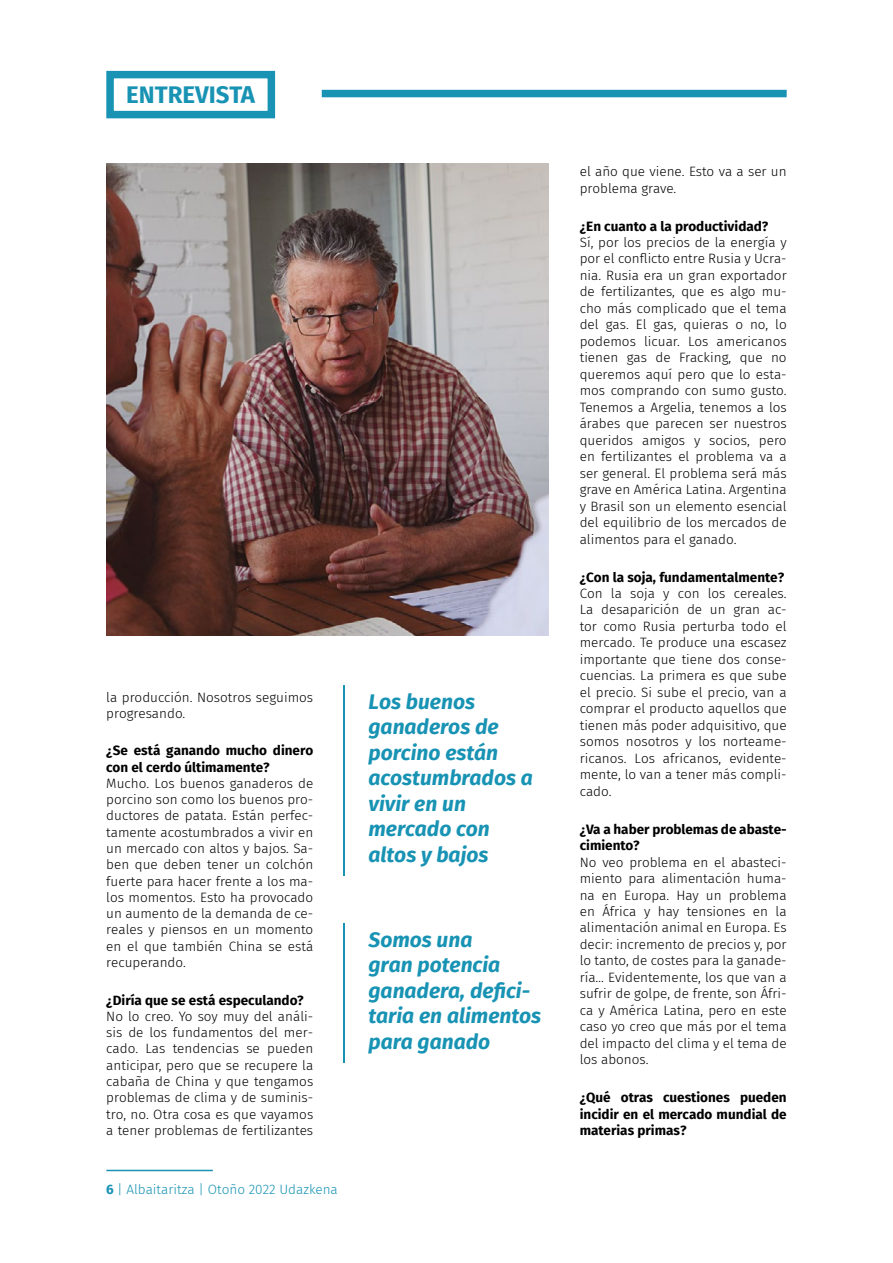
<style>
.page{position:relative;width:893px;height:1263px;background:#fff}
.page>*{position:absolute;margin:0;border:0;box-sizing:border-box;transform-origin:0 0}
.t1{font:700 24px "Fira Sans";color:#1893b4}
.t2{font:italic 700 21px/25.5px "Fira Sans";color:#1893b4}
.t3{font:300 13.5px/16.5px "Fira Sans";color:#000;text-align:justify}
.t4{font:700 13.5px/16.5px "Fira Sans";color:#000}
.t5{font:300 13.5px "Fira Sans";color:#1893b4}
.s1{font-weight:700}
</style>
<div class="page">
<div style="left:106px;top:71px;width:169px;height:47px;border:8px solid #1893b4"></div>
<div style="left:322px;top:90px;width:465px;height:7px;background:#1893b4"></div>
<hr style="left:106px;top:1170px;width:107px;height:1px;background:#1893b4">
<img style="left:106px;top:164px;width:443px;height:472px">
<hr style="left:343px;top:685px;width:2px;height:191px;background:#1893b4">
<hr style="left:343px;top:923px;width:2px;height:140px;background:#1893b4">
<h1 class="t1" style="left:126px;top:75px;width:130px">ENTREVISTA</h1>
<p class="t3" style="left:106px;top:688px;width:208px">la producción. Nosotros seguimos progresando.</p>
<p class="t4" style="left:106px;top:741px;width:208px">¿Se está ganando mucho dinero con el cerdo últimamente?</p>
<p class="t3" style="left:106px;top:775px;width:208px">Mucho. Los buenos ganaderos de porcino son como los buenos pro&shy;ductores de patata. Están perfec&shy;tamente acostumbrados a vivir en un mercado con altos y bajos. Sa&shy;ben que deben tener un colchón fuerte para hacer frente a los ma&shy;los momentos. Esto ha provocado un aumento de la demanda de ce&shy;reales y piensos en un momento en el que también China se está recuperando.</p>
<p class="t4" style="left:106px;top:991px;width:199px">¿Diría que se está especulando?</p>
<p class="t3" style="left:106px;top:1008px;width:208px">No lo creo. Yo soy muy del análi&shy;sis de los fundamentos del mer&shy;cado. Las tendencias se pueden anticipar, pero que se recupere la cabaña de China y que tengamos problemas de clima y de suminis&shy;tro, no. Otra cosa es que vayamos a tener problemas de fertilizantes</p>
<p class="t5" style="left:106px;top:1180px;width:233px"><span class="s1">6</span> | Albaitaritza | Otoño 2022 Udazkena</p>
<h2 class="t2" style="left:369px;top:687px;width:166px">Los buenos ganaderos de porcino están acostumbrados a vivir en un mercado con altos y bajos</h2>
<h2 class="t2" style="left:369px;top:925px;width:174px">Somos una<br>gran potencia ganadera, defici&shy;taria en alimentos para ganado</h2>
<p class="t3" style="left:580px;top:163px;width:208px">el año que viene. Esto va a ser un problema grave.</p>
<p class="t4" style="left:580px;top:217px;width:190px">¿En cuanto a la productividad?</p>
<p class="t3" style="left:580px;top:234px;width:208px">Sí, por los precios de la energía y por el conflicto entre Rusia y Ucra&shy;nia. Rusia era un gran exportador de fertilizantes, que es algo mu&shy;cho más complicado que el tema del gas. El gas, quieras o no, lo podemos licuar. Los americanos tienen gas de Fracking, que no queremos aquí pero que lo esta&shy;mos comprando con sumo gusto.<br>Tenemos a Argelia, tenemos a los árabes que parecen ser nuestros queridos amigos y socios, pero en fertilizantes el problema va a ser general. El problema será más grave en América Latina. Argentina y Brasil son un elemento esencial del equilibrio de los mercados de alimentos para el ganado.</p>
<p class="t4" style="left:580px;top:568px;width:206px">¿Con la soja, fundamentalmente?</p>
<p class="t3" style="left:580px;top:585px;width:208px">Con la soja y con los cereales.<br>La desaparición de un gran ac&shy;tor como Rusia perturba todo el mercado. Te produce una escasez importante que tiene dos conse&shy;cuencias. La primera es que sube el precio. Si sube el precio, van a comprar el producto aquellos que tienen más poder adquisitivo, que somos nosotros y los norteame&shy;ricanos. Los africanos, evidente&shy;mente, lo van a tener más compli&shy;cado.</p>
<p class="t4" style="left:580px;top:820px;width:208px">¿Va a haber problemas de abaste&shy;cimiento?</p>
<p class="t3" style="left:580px;top:853px;width:208px">No veo problema en el abasteci&shy;miento para alimentación huma&shy;na en Europa. Hay un problema en África y hay tensiones en la alimentación animal en Europa. Es decir: incremento de precios y, por lo tanto, de costes para la ganade&shy;ría… Evidentemente, los que van a sufrir de golpe, de frente, son Áfri&shy;ca y América Latina, pero en este caso yo creo que más por el tema del impacto del clima y el tema de los abonos.</p>
<p class="t4" style="left:580px;top:1088px;width:208px;text-align:justify">¿Qué otras cuestiones pueden incidir en el mercado mundial de materias primas?</p>
</div>
